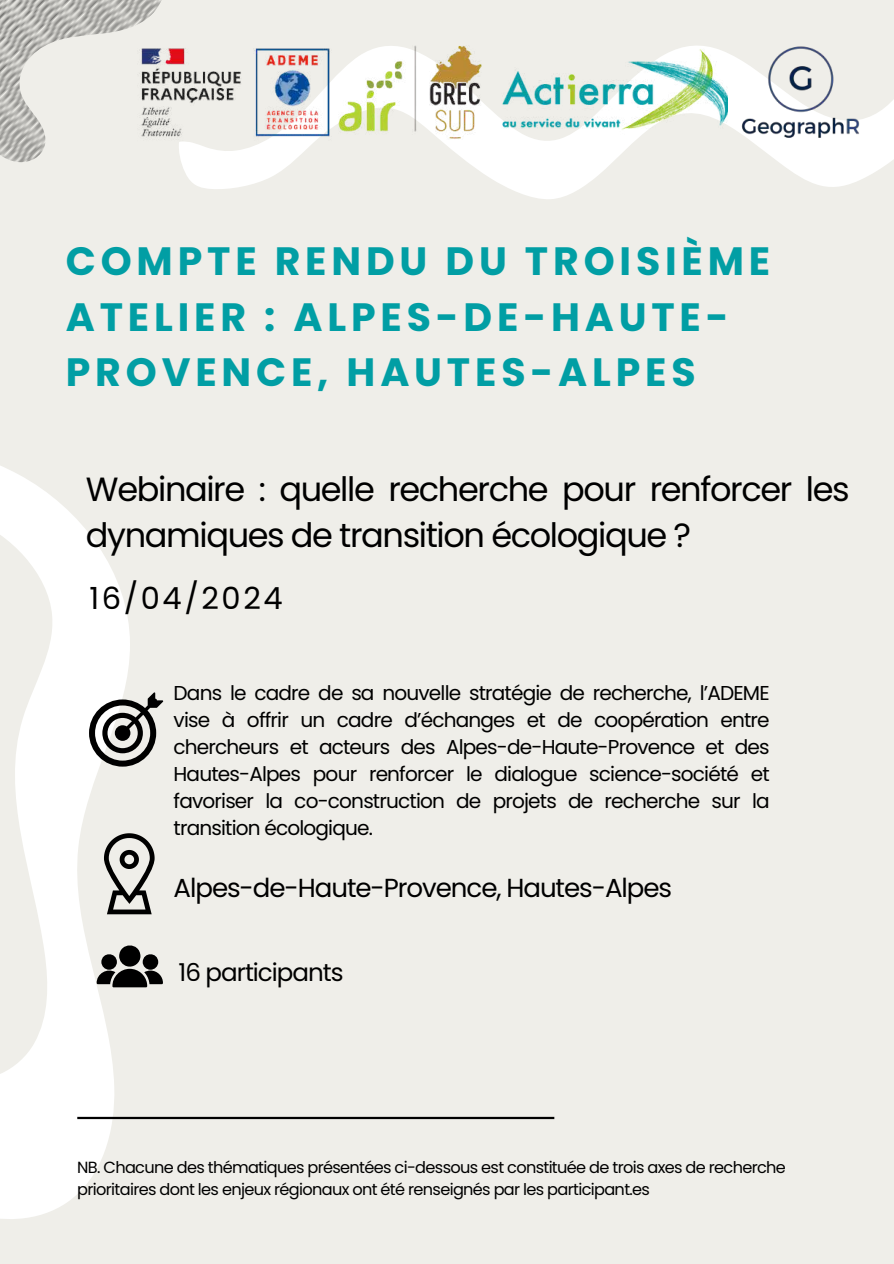
<style>
.page{position:relative;width:894px;height:1264px;background:#fff}
.page>*{position:absolute;margin:0;border:0;box-sizing:border-box;transform-origin:0 0}
.t1{font:700 39.45px/55.2px "Poppins";letter-spacing:.12em;color:#019ea4}
.t2{font:33.6px/46.2px "Poppins";letter-spacing:-.04em;color:#000}
.t3{font:30.45px "Poppins";letter-spacing:.085em;color:#000}
.t4{font:26.1px "Poppins";letter-spacing:-.04em;color:#000}
.t5{font:24.6px "Poppins";letter-spacing:-.04em;color:#000}
.t6{font:20.1px/27px "Poppins";letter-spacing:-.04em;color:#000;text-align:justify}
.t7{font:16.2px/22.5px "Poppins";letter-spacing:-.04em;color:#000}
</style>
<div class="page">
<div style="left:0;top:0;width:893px;height:1263px;background:#efeee9"></div>
<svg style="left:0;top:466px;width:409px;height:753px"></svg>
<svg style="left:200px;top:45px;width:693px;height:154px"></svg>
<hr style="left:77px;top:1116px;width:477px;height:3px;background:#000">
<svg style="left:0;top:0;width:200px;height:187px"></svg>
<img style="left:137px;top:43px;width:194px;height:99px">
<img style="left:497px;top:45px;width:230px;height:103px">
<img style="left:740px;top:46px;width:120px;height:93px">
<svg style="left:104px;top:833px;width:50px;height:81px"></svg>
<img style="left:338px;top:46px;width:143px;height:93px">
<svg style="left:96px;top:941px;width:67px;height:46px"></svg>
<svg style="left:89px;top:692px;width:74px;height:74px"></svg>
<h1 class="t1" style="left:66px;top:234px;width:705px">COMPTE RENDU DU TROISIÈME<br>ATELIER : ALPES-DE-HAUTE-<br>PROVENCE, HAUTES-ALPES</h1>
<h2 class="t2" style="left:86px;top:466px;width:765px">Webinaire : quelle recherche pour renforcer les dynamiques de transition écologique ?</h2>
<h3 class="t3" style="left:89px;top:576px;width:195px">16/04/2024</h3>
<p class="t6" style="left:173px;top:679px;width:597px">Dans le cadre de sa nouvelle stratégie de recherche, l’ADEME vise à offrir un cadre d’échanges et de coopération entre chercheurs et acteurs des Alpes-de-Haute-Provence et des Hautes-Alpes pour renforcer le dialogue science-société et favoriser la co-construction de projets de recherche sur la transition écologique.</p>
<p class="t4" style="left:173px;top:869px;width:500px">Alpes-de-Haute-Provence, Hautes-Alpes</p>
<p class="t5" style="left:178px;top:955px;width:166px">16 participants</p>
<p class="t7" style="left:77px;top:1155px;width:710px">NB. Chacune des thématiques présentées ci-dessous est constituée de trois axes de recherche prioritaires dont les enjeux régionaux ont été renseignés par les participant.es</p>
</div>
